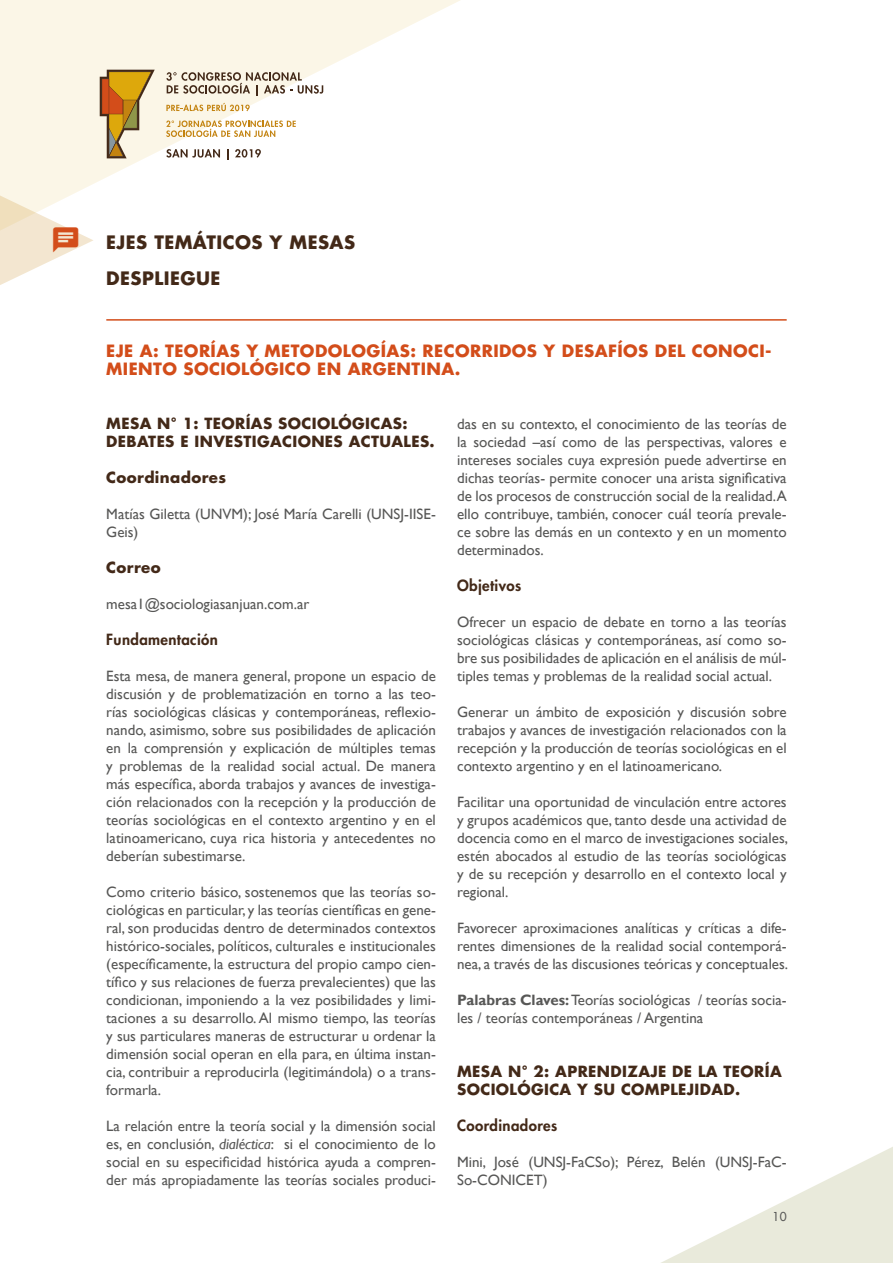
<style>
.page{position:relative;width:893px;height:1263px;background:#fff}
.page>*{position:absolute;margin:0;border:0;box-sizing:border-box;transform-origin:0 0}
.t1{font:700 18px/36px "Futura Std";letter-spacing:.025em;color:#432918}
.t2{font:700 16.5px/18px "Futura Std";letter-spacing:.025em;color:#d34d1a}
.t3{font:15px/18px "Gill Sans";color:#575756;text-align:justify}
.t4{font:700 15px/18px "Futura Std";letter-spacing:.025em;color:#432918}
.t5{font:800 15px "Futura Std";letter-spacing:.025em;color:#432918}
.t6{font:500 12px "Futura Std";color:#575756}
.s1{font-style:italic}
.s2{font-weight:700}
</style>
<div class="page">
<svg style="left:0;top:0;width:460px;height:195px;fill:#fbf6e7"></svg>
<svg style="left:100px;top:70px;width:55px;height:88px;background:#cca86d"></svg>
<svg style="left:166px;top:72px;width:157px;height:24px;background:#cbc1b4"></svg>
<svg style="left:166px;top:149px;width:54px;height:9px"></svg>
<svg style="left:235px;top:149px;width:26px;height:9px"></svg>
<svg style="left:166px;top:103px;width:84px;height:8px"></svg>
<svg style="left:166px;top:120px;width:130px;height:17px"></svg>
<svg style="left:661px;top:1147px;width:232px;height:116px"></svg>
<hr style="left:106px;top:319px;width:681px;height:2px;background:#d34d1a">
<svg style="left:0;top:195px;width:93px;height:90px"></svg>
<p class="t1" style="left:106px;top:224px;width:250px">EJES TEMÁTICOS Y MESAS<br>DESPLIEGUE</p>
<p class="t2" style="left:106px;top:341px;width:667px">EJE A: TEORÍAS Y METODOLOGÍAS: RECORRIDOS Y DESAFÍOS DEL CONOCI-<br>MIENTO SOCIOLÓGICO EN ARGENTINA.</p>
<p class="t4" style="left:106px;top:414px;width:330px">MESA N° 1: TEORÍAS SOCIOLÓGICAS:<br>DEBATES E INVESTIGACIONES ACTUALES.</p>
<p class="t4" style="left:106px;top:468px;width:121px">Coordinadores</p>
<p class="t3" style="left:106px;top:505px;width:331px">Matías Giletta (UNVM); José María Carelli (UNSJ-IISE-<br>Geis)</p>
<p class="t4" style="left:106px;top:558px;width:56px">Correo</p>
<p class="t3" style="left:106px;top:595px;width:205px">mesa1@sociologiasanjuan.com.ar</p>
<p class="t5" style="left:106px;top:630px;width:113px">Fundamentación</p>
<p class="t3" style="left:106px;top:667px;width:331px">Esta mesa, de manera general, propone un espacio de discusión y de problematización en torno a las teo&shy;rías sociológicas clásicas y contemporáneas, reflexio&shy;nando, asimismo, sobre sus posibilidades de aplicación en la comprensión y explicación de múltiples temas y problemas de la realidad social actual. De manera más específica, aborda trabajos y avances de investiga&shy;ción relacionados con la recepción y la producción de teorías sociológicas en el contexto argentino y en el latinoamericano, cuya rica historia y antecedentes no deberían subestimarse.</p>
<p class="t3" style="left:106px;top:883px;width:331px">Como criterio básico, sostenemos que las teorías so&shy;ciológicas en particular, y las teorías científicas en gene&shy;ral, son producidas dentro de determinados contextos histórico-sociales, políticos, culturales e institucionales (específicamente, la estructura del propio campo cien&shy;tífico y sus relaciones de fuerza prevalecientes) que las condicionan, imponiendo a la vez posibilidades y limi&shy;taciones a su desarrollo. Al mismo tiempo, las teorías y sus particulares maneras de estructurar u ordenar la dimensión social operan en ella para, en última instan&shy;cia, contribuir a reproducirla (legitimándola) o a trans&shy;formarla.</p>
<p class="t3" style="left:106px;top:1117px;width:331px">La relación entre la teoría social y la dimensión social es, en conclusión, <span class="s1">dialéctica</span>: si el conocimiento de lo social en su especificidad histórica ayuda a compren&shy;der más apropiadamente las teorías sociales produci-</p>
<p class="t3" style="left:457px;top:415px;width:331px">das en su contexto, el conocimiento de las teorías de la sociedad –así como de las perspectivas, valores e intereses sociales cuya expresión puede advertirse en dichas teorías- permite conocer una arista significativa de los procesos de construcción social de la realidad.A ello contribuye, también, conocer cuál teoría prevale&shy;ce sobre las demás en un contexto y en un momento determinados.</p>
<p class="t5" style="left:457px;top:576px;width:66px">Objetivos</p>
<p class="t3" style="left:457px;top:613px;width:331px">Ofrecer un espacio de debate en torno a las teorías sociológicas clásicas y contemporáneas, así como so&shy;bre sus posibilidades de aplicación en el análisis de múl&shy;tiples temas y problemas de la realidad social actual.</p>
<p class="t3" style="left:457px;top:703px;width:331px">Generar un ámbito de exposición y discusión sobre trabajos y avances de investigación relacionados con la recepción y la producción de teorías sociológicas en el contexto argentino y en el latinoamericano.</p>
<p class="t3" style="left:457px;top:793px;width:333px">Facilitar una oportunidad de vinculación entre actores y grupos académicos que, tanto desde una actividad de docencia como en el marco de investigaciones sociales, estén abocados al estudio de las teorías sociológicas y de su recepción y desarrollo en el contexto local y regional.</p>
<p class="t3" style="left:457px;top:919px;width:333px">Favorecer aproximaciones analíticas y críticas a dife&shy;rentes dimensiones de la realidad social contemporá&shy;nea, a través de las discusiones teóricas y conceptuales.</p>
<p class="t3" style="left:457px;top:991px;width:331px"><span class="s2">Palabras Claves:</span> Teorías sociológicas / teorías socia&shy;les / teorías contemporáneas / Argentina</p>
<p class="t4" style="left:457px;top:1062px;width:326px">MESA N° 2: APRENDIZAJE DE LA TEORÍA<br>SOCIOLÓGICA Y SU COMPLEJIDAD.</p>
<p class="t5" style="left:457px;top:1116px;width:102px">Coordinadores</p>
<p class="t3" style="left:457px;top:1153px;width:331px">Mini, José (UNSJ-FaCSo); Pérez, Belén (UNSJ-FaC-<br>So-CONICET)</p>
<p class="t6" style="left:772px;top:1209px;width:16px">10</p>
</div>
